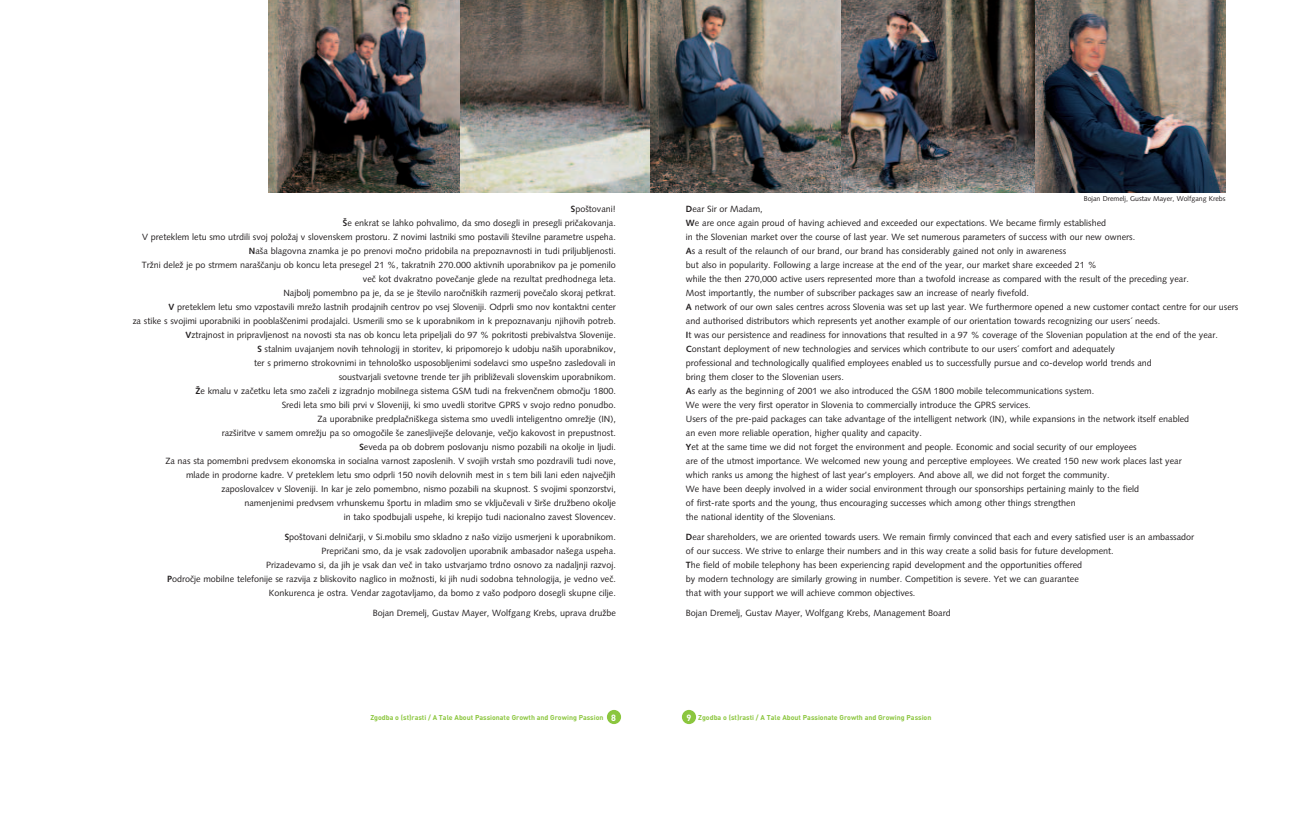
<style>
.page{position:relative;width:1303px;height:822px;background:#fff}
.page>*{position:absolute;margin:0;border:0;box-sizing:border-box;transform-origin:0 0}
.t1{font:9px/14px "Syntax";color:#231f20;text-align:right}
.t2{font:700 7px "DIN";color:#8bc63e}
.t3{font:7px "Syntax";color:#231f20}
.s1{font-weight:700}
.s2{font-size:9px;color:#fff}
</style>
<div class="page">
<img style="left:1034px;top:0;width:192px;height:193px">
<svg style="left:459px;top:0;width:192px;height:193px;background:#87837a"></svg>
<img style="left:651px;top:0;width:191px;height:193px">
<div style="left:682px;top:710px;width:14px;height:14px;background:#8bc63e;border-radius:50%"></div>
<div style="left:607px;top:710px;width:14px;height:14px;background:#8bc63e;border-radius:50%"></div>
<img style="left:269px;top:0;width:190px;height:193px">
<img style="left:842px;top:0;width:192px;height:193px">
<p class="t1" style="left:133px;top:203px;width:485px"><span class="s1">S</span>poπtovani!<br><span class="s1">©</span>e enkrat se lahko pohvalimo, da smo dosegli in presegli priËakovanja.<br>V preteklem letu smo utrdili svoj poloæaj v slovenskem prostoru. Z novimi lastniki smo postavili πtevilne parametre uspeha.<br><span class="s1">N</span>aπa blagovna znamka je po prenovi moËno pridobila na prepoznavnosti in tudi priljubljenosti.<br>Træni deleæ je po strmem naraπËanju ob koncu leta presegel 21 %, takratnih 270.000 aktivnih uporabnikov pa je pomenilo veË kot dvakratno poveËanje glede na rezultat predhodnega leta.<br>Najbolj pomembno pa je, da se je πtevilo naroËniπkih razmerij poveËalo skoraj petkrat.<br><span class="s1">V</span> preteklem letu smo vzpostavili mreæo lastnih prodajnih centrov po vsej Sloveniji. Odprli smo nov kontaktni center<br>za stike s svojimi uporabniki in pooblaπËenimi prodajalci. Usmerili smo se k uporabnikom in k prepoznavanju njihovih potreb.<br><span class="s1">V</span>ztrajnost in pripravljenost na novosti sta nas ob koncu leta pripeljali do 97 % pokritosti prebivalstva Slovenije.<br><span class="s1">S</span> stalnim uvajanjem novih tehnologij in storitev, ki pripomorejo k udobju naπih uporabnikov,<br>ter s primerno strokovnimi in tehnoloπko usposobljenimi sodelavci smo uspeπno zasledovali in<br>soustvarjali svetovne trende ter jih pribliæevali slovenskim uporabnikom.<br><span class="s1">Æ</span>e kmalu v zaËetku leta smo zaËeli z izgradnjo mobilnega sistema GSM tudi na frekvenËnem obmoËju 1800.<br>Sredi leta smo bili prvi v Sloveniji, ki smo uvedli storitve GPRS v svojo redno ponudbo.<br>Za uporabnike predplaËniπkega sistema smo uvedli inteligentno omreæje (IN),<br>razπiritve v samem omreæju pa so omogoËile πe zanesljivejπe delovanje, veËjo kakovost in prepustnost.<br><span class="s1">S</span>eveda pa ob dobrem poslovanju nismo pozabili na okolje in ljudi.<br>Za nas sta pomembni predvsem ekonomska in socialna varnost zaposlenih. V svojih vrstah smo pozdravili tudi nove,<br>mlade in prodorne kadre. V preteklem letu smo odprli 150 novih delovnih mest in s tem bili lani eden najveËjih zaposlovalcev v Sloveniji. In kar je zelo pomembno, nismo pozabili na skupnost. S svojimi sponzorstvi,<br>namenjenimi predvsem vrhunskemu πportu in mladim smo se vkljuËevali v πirπe druæbeno okolje<br>in tako spodbujali uspehe, ki krepijo tudi nacionalno zavest Slovencev.</p>
<p class="t1" style="left:167px;top:531px;width:450px"><span class="s1">S</span>poπtovani delniËarji, v Si.mobilu smo skladno z naπo vizijo usmerjeni k uporabnikom.<br>PrepriËani smo, da je vsak zadovoljen uporabnik ambasador naπega uspeha.<br>Prizadevamo si, da jih je vsak dan veË in tako ustvarjamo trdno osnovo za nadaljnji razvoj.<br><span class="s1">P</span>odroËje mobilne telefonije se razvija z bliskovito naglico in moænosti, ki jih nudi sodobna tehnologija, je vedno veË.<br>Konkurenca je ostra. Vendar zagotavljamo, da bomo z vaπo podporo dosegli skupne cilje.</p>
<p class="t1" style="left:373px;top:607px;width:245px">Bojan Dremelj, Gustav Mayer, Wolfgang Krebs, uprava druæbe</p>
<p class="t3" style="left:1084px;top:196px;width:143px">Bojan Dremelj, Gustav Mayer, Wolfgang Krebs</p>
<p class="t1" style="left:686px;top:203px;width:554px;text-align:left"><span class="s1">D</span>ear Sir or Madam,<br><span class="s1">W</span>e are once again proud of having achieved and exceeded our expectations. We became firmly established<br>in the Slovenian market over the course of last year. We set numerous parameters of success with our new owners.<br><span class="s1">A</span>s a result of the relaunch of our brand, our brand has considerably gained not only in awareness<br>but also in popularity. Following a large increase at the end of the year, our market share exceeded 21 %<br>while the then 270,000 active users represented more than a twofold increase as compared with the result of the preceding year.<br>Most importantly, the number of subscriber packages saw an increase of nearly fivefold.<br><span class="s1">A</span> network of our own sales centres across Slovenia was set up last year. We furthermore opened a new customer contact centre for our users and authorised distributors which represents yet another example of our orientation towards recognizing our users´ needs.<br><span class="s1">I</span>t was our persistence and readiness for innovations that resulted in a 97 % coverage of the Slovenian population at the end of the year.<br><span class="s1">C</span>onstant deployment of new technologies and services which contribute to our users´ comfort and adequately<br>professional and technologically qualified employees enabled us to successfully pursue and co-develop world trends and<br>bring them closer to the Slovenian users.<br><span class="s1">A</span>s early as the beginning of 2001 we also introduced the GSM 1800 mobile telecommunications system.<br>We were the very first operator in Slovenia to commercially introduce the GPRS services.<br>Users of the pre-paid packages can take advantage of the intelligent network (IN), while expansions in the network itself enabled<br>an even more reliable operation, higher quality and capacity.<br><span class="s1">Y</span>et at the same time we did not forget the environment and people. Economic and social security of our employees<br>are of the utmost importance. We welcomed new young and perceptive employees. We created 150 new work places last year<br>which ranks us among the highest of last year’s employers. And above all, we did not forget the community.<br>We have been deeply involved in a wider social environment through our sponsorships pertaining mainly to the field<br>of first-rate sports and the young, thus encouraging successes which among other things strengthen<br>the national identity of the Slovenians.</p>
<p class="t1" style="left:686px;top:531px;width:510px;text-align:left"><span class="s1">D</span>ear shareholders, we are oriented towards users. We remain firmly convinced that each and every satisfied user is an ambassador of our success. We strive to enlarge their numbers and in this way create a solid basis for future development.<br><span class="s1">T</span>he field of mobile telephony has been experiencing rapid development and the opportunities offered<br>by modern technology are similarly growing in number. Competition is severe. Yet we can guarantee<br>that with your support we will achieve common objectives.</p>
<p class="t1" style="left:686px;top:607px;width:266px">Bojan Dremelj, Gustav Mayer, Wolfgang Krebs, Management Board</p>
<p class="t2" style="left:370px;top:715px;width:247px">Zgodba o (st)rasti / A Tale About Passionate Growth and Growing Passion <span class="s2">8</span></p>
<p class="t2" style="left:686px;top:715px;width:247px"><span class="s2">9</span> Zgodba o (st)rasti / A Tale About Passionate Growth and Growing Passion</p>
</div>
